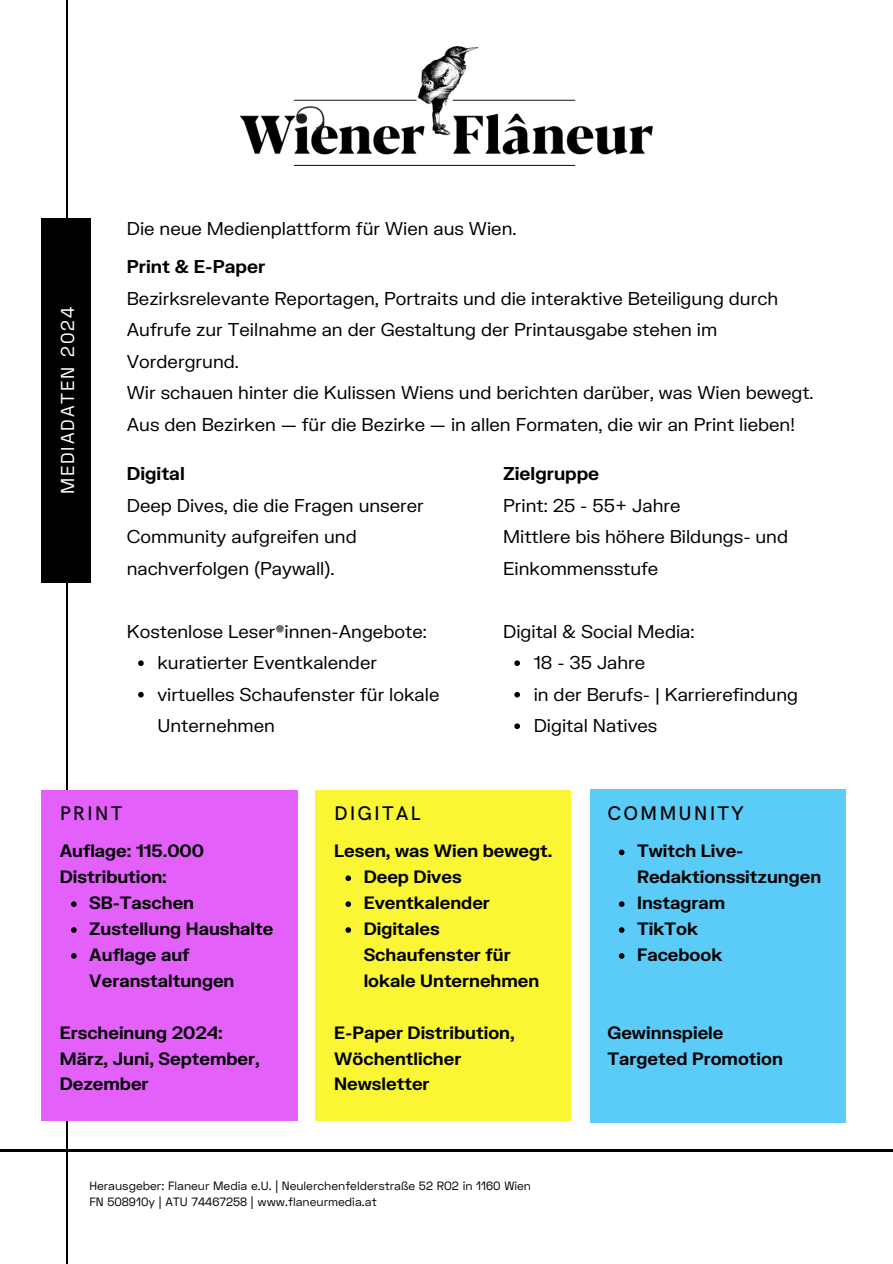
<style>
.page{position:relative;width:893px;height:1264px;background:#fff}
.page>*{position:absolute;margin:0;border:0;box-sizing:border-box;transform-origin:0 0}
.t1{font:500 19.8px "HK Grotesk";letter-spacing:.1em;color:#000}
.t2{font:18.6px "Space Grotesk";letter-spacing:.1em;color:#fff}
.t3{font:18px/31.5px "FK Grotesk";color:#000}
.t4{font:700 17.4px/25.8px "FK Grotesk";color:#000}
.t5{font:12px/16px "Space Grotesk";color:#000}
.s1{font-weight:700}
</style>
<div class="page">
<hr style="left:67px;top:0;width:1px;height:1263px;background:#000">
<div style="left:41px;top:218px;width:50px;height:365px;background:#000"></div>
<hr style="left:0;top:1148px;width:892px;height:3px;background:#000">
<div style="left:315px;top:789px;width:256px;height:331px;background:#faf634"></div>
<div style="left:590px;top:789px;width:255px;height:333px;background:#5bcbf8"></div>
<svg style="left:138px;top:660px;width:6px;height:6px"></svg>
<svg style="left:138px;top:692px;width:6px;height:5px"></svg>
<img style="left:241px;top:47px;width:412px;height:119px">
<div style="left:41px;top:789px;width:257px;height:331px;background:#e360fa"></div>
<svg style="left:71px;top:901px;width:6px;height:6px"></svg>
<svg style="left:71px;top:927px;width:6px;height:5px"></svg>
<svg style="left:71px;top:953px;width:6px;height:5px"></svg>
<svg style="left:345px;top:875px;width:6px;height:6px"></svg>
<svg style="left:345px;top:901px;width:6px;height:6px"></svg>
<svg style="left:345px;top:927px;width:6px;height:5px"></svg>
<svg style="left:618px;top:849px;width:6px;height:6px"></svg>
<svg style="left:618px;top:901px;width:6px;height:6px"></svg>
<svg style="left:618px;top:927px;width:6px;height:5px"></svg>
<svg style="left:618px;top:953px;width:6px;height:5px"></svg>
<svg style="left:514px;top:660px;width:6px;height:6px"></svg>
<svg style="left:514px;top:692px;width:6px;height:5px"></svg>
<svg style="left:514px;top:723px;width:6px;height:6px"></svg>
<p class="t2" style="left:56px;top:494px;width:189px;rotate:-90deg">MEDIADATEN 2024</p>
<p class="t3" style="left:127px;top:212px;width:391px">Die neue Medienplattform für Wien aus Wien.</p>
<h1 class="t3" style="left:127px;top:250px;width:688px"><span class="s1">Print &amp; E-Paper<br></span>Bezirksrelevante Reportagen, Portraits und die interaktive Beteiligung durch Aufrufe zur Teilnahme an der Gestaltung der Printausgabe stehen im Vordergrund.<br>Wir schauen hinter die Kulissen Wiens und berichten darüber, was Wien bewegt.<br>Aus den Bezirken — für die Bezirke — in allen Formaten, die wir an Print lieben!</h1>
<h5 class="t3" style="left:503px;top:457px;width:286px"><span class="s1">Zielgruppe<br></span>Print: 25 - 55+ Jahre<br>Mittlere bis höhere Bildungs- und<br>Einkommensstufe</h5>
<h3 class="t3" style="left:127px;top:457px;width:298px"><span class="s1">Digital<br></span>Deep Dives, die die Fragen unserer<br>Community aufgreifen und nachverfolgen (Paywall).</h3>
<h3 class="t3" style="left:127px;top:615px;width:301px">Kostenlose Leser*innen-Angebote:</h3>
<h2 class="t3" style="left:157px;top:646px;width:221px">kuratierter Eventkalender</h2>
<h3 class="t3" style="left:157px;top:678px;width:283px">virtuelles Schaufenster für lokale<br>Unternehmen</h3>
<h5 class="t3" style="left:503px;top:615px;width:193px">Digital &amp; Social Media:</h5>
<h5 class="t3" style="left:533px;top:646px;width:113px">18 - 35 Jahre</h5>
<h5 class="t3" style="left:533px;top:678px;width:266px">in der Berufs- | Karrierefindung</h5>
<h4 class="t3" style="left:533px;top:709px;width:125px">Digital Natives</h4>
<h3 class="t1" style="left:60px;top:801px;width:64px">PRINT</h3>
<h3 class="t4" style="left:60px;top:837px;width:146px">Auflage: 115.000</h3>
<h3 class="t4" style="left:60px;top:863px;width:108px">Distribution:</h3>
<h3 class="t4" style="left:89px;top:889px;width:106px">SB-Taschen</h3>
<h3 class="t4" style="left:89px;top:915px;width:186px">Zustellung Haushalte</h3>
<h3 class="t4" style="left:89px;top:941px;width:147px">Auflage auf<br>Veranstaltungen</h3>
<h3 class="t4" style="left:60px;top:1018px;width:201px">Erscheinung 2024:<br>März, Juni, September,<br>Dezember</h3>
<h1 class="t1" style="left:334px;top:801px;width:88px">DIGITAL</h1>
<h4 class="t4" style="left:334px;top:837px;width:220px">Lesen, was Wien bewegt.</h4>
<h4 class="t4" style="left:363px;top:863px;width:99px">Deep Dives</h4>
<h5 class="t4" style="left:363px;top:889px;width:128px">Eventkalender</h5>
<h5 class="t4" style="left:363px;top:915px;width:177px">Digitales<br>Schaufenster für lokale Unternehmen</h5>
<h5 class="t4" style="left:334px;top:1018px;width:182px">E-Paper Distribution,<br>Wöchentlicher<br>Newsletter</h5>
<h4 class="t5" style="left:89px;top:1177px;width:443px">Herausgeber: Flaneur Media e.U. | Neulerchenfelderstraße 52 RO2 in 1160 Wien<br>FN 508910y | ATU 74467258 | www.flaneurmedia.at</h4>
<h4 class="t1" style="left:607px;top:801px;width:138px">COMMUNITY</h4>
<h1 class="t4" style="left:637px;top:837px;width:185px">Twitch Live-<br>Redaktionssitzungen</h1>
<h4 class="t4" style="left:637px;top:889px;width:90px">Instagram</h4>
<h5 class="t4" style="left:637px;top:915px;width:62px">TikTok</h5>
<h5 class="t4" style="left:637px;top:941px;width:87px">Facebook</h5>
<h5 class="t4" style="left:607px;top:1018px;width:177px">Gewinnspiele<br>Targeted Promotion</h5>
</div>
